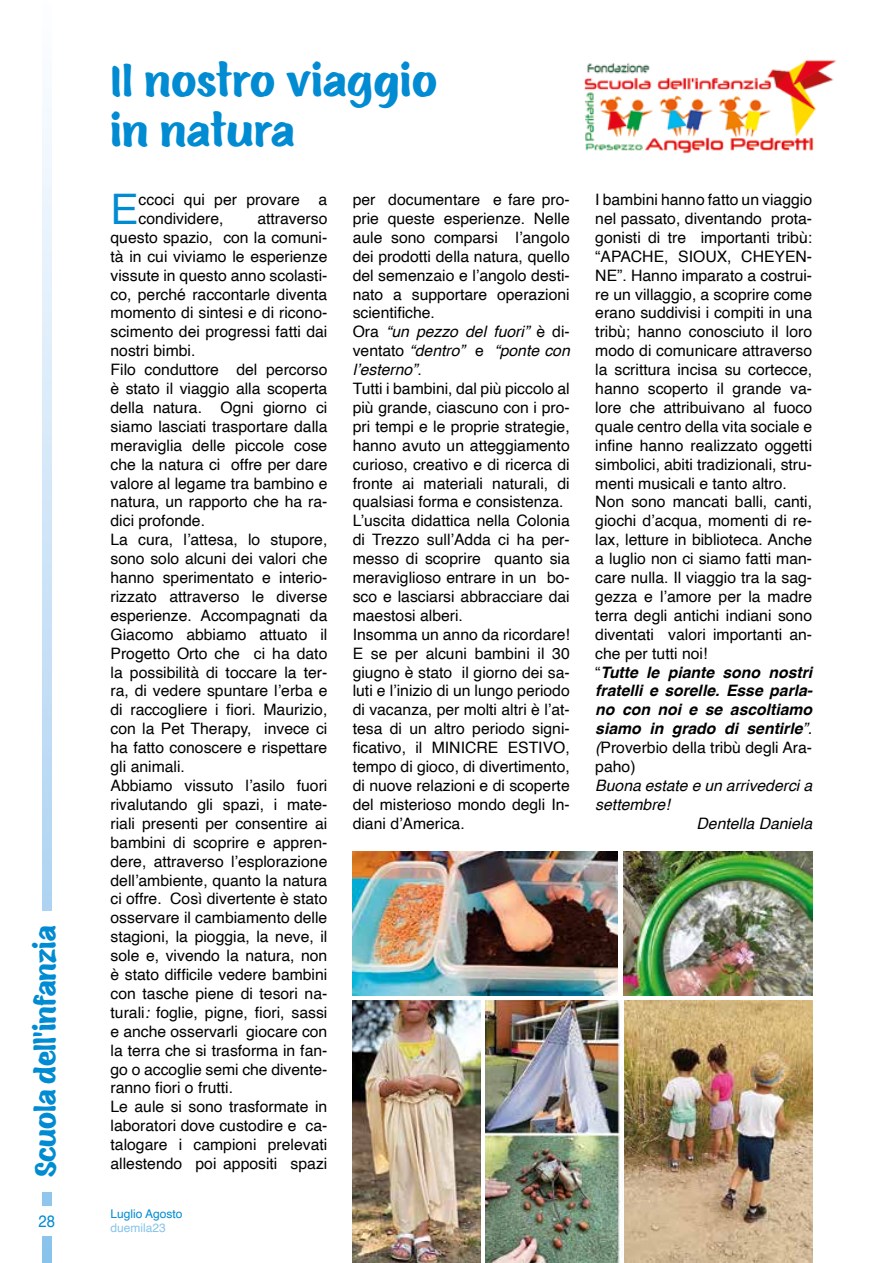
<style>
.page{position:relative;width:893px;height:1263px;background:#fff}
.page>*{position:absolute;margin:0;border:0;box-sizing:border-box;transform-origin:0 0}
.t1{font:42.15px "Helvetica";color:#008bd2}
.t2{font:42px/49.5px "Eds Market";letter-spacing:.02em;color:#008bd2}
.t3{font:28.5px "Eds Market";color:#008bd2}
.t4{font:16.5px "Helvetica";color:#008bd2;scale:.9 1}
.t5{font:15.75px/18.9px "Helvetica";color:#000}
.t6{font:italic 15.75px "Helvetica";color:#000}
.t7{font:12px "Helvetica";color:#008bd2}
.t8{font:12px "Helvetica";color:#86c3eb}
.s1{font-style:italic}
.s2{font-weight:700;font-style:italic}
</style>
<div class="page">
<svg style="left:43px;top:107px;width:8px;height:1156px;background:#cee4f7"></svg>
<div style="left:35px;top:1206px;width:24px;height:30px;background:#fff"></div>
<div style="left:4px;top:911px;width:85px;height:280px;background:#fff"></div>
<img style="left:584px;top:60px;width:252px;height:94px">
<img style="left:353px;top:1001px;width:128px;height:262px">
<img style="left:623px;top:852px;width:189px;height:143px">
<img style="left:353px;top:852px;width:265px;height:143px">
<img style="left:485px;top:1001px;width:327px;height:262px">
<h3 class="t3" style="left:24px;top:1177px;width:253px;rotate:-90deg">Scuola dell'infanzia</h3>
<p class="t4" style="left:39px;top:1208px;width:20px">28</p>
<h2 class="t2" style="left:110px;top:57px;width:328px">Il nostro viaggio in natura</h2>
<h1 class="t1" style="left:111px;top:177px;width:30px">E</h1>
<p class="t5" style="left:139px;top:191px;width:190px">ccoci qui per provare a condividere,</p>
<p class="t5" style="left:111px;top:209px;width:218px;text-indent:147px">attraverso questo spazio, con la comuni&shy;tà in cui viviamo le esperienze vissute in questo anno scolasti&shy;co, perché raccontarle diventa momento di sintesi e di ricono&shy;scimento dei progressi fatti dai nostri bimbi.<br>Filo conduttore del percorso è stato il viaggio alla scoperta della natura. Ogni giorno ci siamo lasciati trasportare dalla meraviglia delle piccole cose che la natura ci offre per dare valore al legame tra bambino e natura, un rapporto che ha ra&shy;dici profonde.<br>La cura, l’attesa, lo stupore, sono solo alcuni dei valori che hanno sperimentato e interio&shy;rizzato attraverso le diverse esperienze. Accompagnati da<br>Giacomo abbiamo attuato il<br>Progetto Orto che ci ha dato la possibilità di toccare la ter&shy;ra, di vedere spuntare l’erba e di raccogliere i fiori. Maurizio, con la Pet Therapy, invece ci ha fatto conoscere e rispettare gli animali.<br>Abbiamo vissuto l’asilo fuori rivalutando gli spazi, i mate&shy;riali presenti per consentire ai bambini di scoprire e appren&shy;dere, attraverso l’esplorazione dell’ambiente, quanto la natura ci offre. Così divertente è stato osservare il cambiamento delle stagioni, la pioggia, la neve, il sole e, vivendo la natura, non è stato difficile vedere bambini con tasche piene di tesori na&shy;turali<span class="s1">:</span> foglie, pigne, fiori, sassi e anche osservarli giocare con la terra che si trasforma in fan&shy;go o accoglie semi che divente&shy;ranno fiori o frutti.<br>Le aule si sono trasformate in laboratori dove custodire e ca&shy;talogare i campioni prelevati allestendo poi appositi spazi</p>
<p class="t7" style="left:111px;top:1205px;width:74px">Luglio Agosto</p>
<p class="t8" style="left:111px;top:1218px;width:57px">duemila23</p>
<p class="t5" style="left:353px;top:191px;width:219px">per documentare e fare pro&shy;prie queste esperienze. Nelle aule sono comparsi l’angolo dei prodotti della natura, quello del semenzaio e l’angolo desti&shy;nato a supportare operazioni scientifiche.<br>Ora <span class="s1">“un pezzo del fuori”</span> è di&shy;ventato <span class="s1">“dentro”</span> e <span class="s1">“ponte con l’esterno”</span>.<br>Tutti i bambini, dal più piccolo al più grande, ciascuno con i pro&shy;pri tempi e le proprie strategie, hanno avuto un atteggiamento curioso, creativo e di ricerca di fronte ai materiali naturali, di qualsiasi forma e consistenza.<br>L’uscita didattica nella Colonia di Trezzo sull’Adda ci ha per&shy;messo di scoprire quanto sia meraviglioso entrare in un bo&shy;sco e lasciarsi abbracciare dai maestosi alberi.<br>Insomma un anno da ricordare!<br>E se per alcuni bambini il 30 giugno è stato il giorno dei sa&shy;luti e l’inizio di un lungo periodo di vacanza, per molti altri è l’at&shy;tesa di un altro periodo signi&shy;ficativo, il MINICRE ESTIVO, tempo di gioco, di divertimento, di nuove relazioni e di scoperte del misterioso mondo degli In&shy;diani d’America.</p>
<p class="t5" style="left:595px;top:191px;width:219px">I bambini hanno fatto un viaggio nel passato, diventando prota&shy;gonisti di tre importanti tribù: “APACHE, SIOUX, CHEYEN-<br>NE”. Hanno imparato a costrui&shy;re un villaggio, a scoprire come erano suddivisi i compiti in una tribù; hanno conosciuto il loro modo di comunicare attraverso la scrittura incisa su cortecce, hanno scoperto il grande va&shy;lore che attribuivano al fuoco quale centro della vita sociale e infine hanno realizzato oggetti simbolici, abiti tradizionali, stru&shy;menti musicali e tanto altro.<br>Non sono mancati balli, canti, giochi d’acqua, momenti di re&shy;lax, letture in biblioteca. Anche a luglio non ci siamo fatti man&shy;care nulla. Il viaggio tra la sag&shy;gezza e l’amore per la madre terra degli antichi indiani sono diventati valori importanti an&shy;che per tutti noi!<br>“<span class="s2">Tutte le piante sono nostri fratelli e sorelle. Esse parla&shy;no con noi e se ascoltiamo siamo in grado di sentirle</span><span class="s1">”. (</span>Proverbio della t ribù degli Ara&shy;paho)</p>
<p class="t6" style="left:595px;top:773px;width:218px">Buona estate e un arrivederci a</p>
<p class="t6" style="left:595px;top:792px;width:76px">settembre!</p>
<p class="t6" style="left:697px;top:811px;width:117px">Dentella Daniela</p>
</div>
